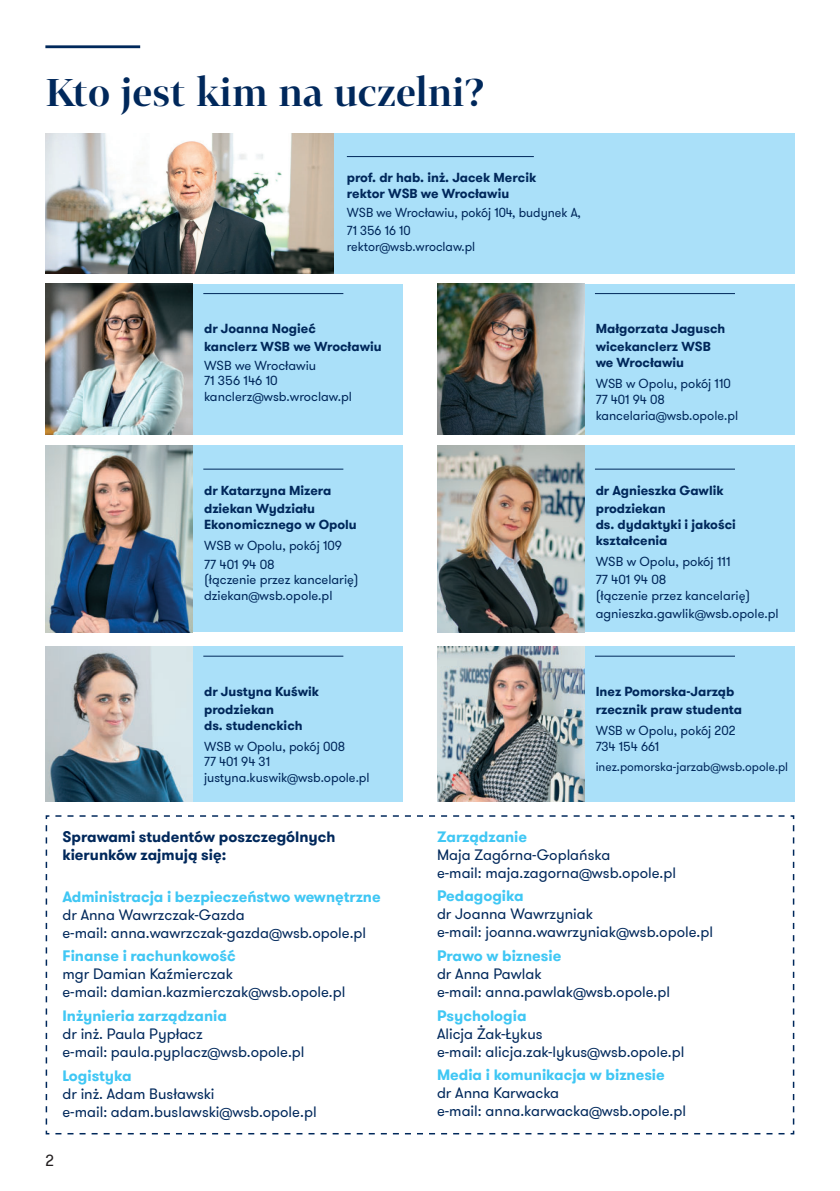
<style>
.page{position:relative;width:840px;height:1191px;background:#fff}
.page>*{position:absolute;margin:0;border:0;box-sizing:border-box;transform-origin:0 0}
.t1{font:600 38px "Tabac G1";color:#00285b}
.t2{font:16px "GT Walsheim Pro";color:#231f20}
.t3{font:15px/18px "GT Walsheim Pro";color:#00285b}
.t4{font:700 15px "GT Walsheim Pro";color:#40c7f4}
.t5{font:700 15px/18px "GT Walsheim Pro";color:#00285b}
.t6{font:13px/15.6px "GT Walsheim Pro";color:#00285b}
.t7{font:700 13px/18.4px "GT Walsheim Pro";color:#00285b}
.t8{font:13px/18.4px "GT Walsheim Pro";color:#00285b;scale:.96 1}
.t9{font:12.4px "GT Walsheim Pro";color:#00285b}
</style>
<div class="page">
<hr style="left:45px;top:45px;width:95px;height:3px;background:#00285b">
<div style="left:193px;top:284px;width:210px;height:150px;background:#aae0f9"></div>
<div style="left:584px;top:284px;width:210px;height:150px;background:#aae0f9"></div>
<div style="left:193px;top:646px;width:210px;height:155px;background:#aae0f9"></div>
<div style="left:584px;top:646px;width:210px;height:155px;background:#aae0f9"></div>
<div style="left:193px;top:446px;width:210px;height:186px;background:#aae0f9"></div>
<div style="left:584px;top:446px;width:210px;height:186px;background:#aae0f9"></div>
<div style="left:333px;top:133px;width:461px;height:140px;background:#aae0f9"></div>
<svg style="left:45px;top:815px;width:749px;height:320px"></svg>
<hr style="left:203px;top:293px;width:140px;height:1px;background:#00285b">
<hr style="left:594px;top:293px;width:140px;height:1px;background:#00285b">
<hr style="left:203px;top:655px;width:140px;height:1px;background:#00285b">
<hr style="left:594px;top:655px;width:140px;height:1px;background:#00285b">
<hr style="left:203px;top:468px;width:140px;height:1px;background:#00285b">
<hr style="left:594px;top:468px;width:140px;height:1px;background:#00285b">
<hr style="left:346px;top:156px;width:187px;height:1px;background:#00285b">
<img style="left:45px;top:284px;width:148px;height:150px">
<img style="left:437px;top:284px;width:147px;height:150px">
<img style="left:45px;top:646px;width:148px;height:155px">
<img style="left:437px;top:646px;width:147px;height:155px">
<img style="left:45px;top:446px;width:148px;height:186px">
<img style="left:437px;top:446px;width:147px;height:186px">
<img style="left:45px;top:133px;width:288px;height:140px">
<h1 class="t1" style="left:45px;top:74px;width:440px">Kto jest kim na uczelni?</h1>
<p class="t7" style="left:346px;top:170px;width:191px;line-height:15.6px">prof. dr hab. inż. Jacek Mercik rektor WSB we Wrocławiu</p>
<p class="t8" style="left:346px;top:203px;width:245px">WSB we Wrocławiu, pokój 104, budynek A,<br>71 356 16 10</p>
<p class="t8" style="left:346px;top:237px;width:135px">rektor@wsb.wroclaw.pl</p>
<p class="t7" style="left:204px;top:319px;width:179px">dr Joanna Nogieć<br>kanclerz WSB we Wrocławiu</p>
<p class="t6" style="left:204px;top:357px;width:149px">WSB we Wrocławiu<br>71 356 146 10 kanclerz@wsb.wroclaw.pl</p>
<p class="t7" style="left:204px;top:481px;width:129px">dr Katarzyna Mizera dziekan Wydziału</p>
<p class="t7" style="left:204px;top:515px;width:154px">Ekonomicznego w Opolu</p>
<p class="t6" style="left:204px;top:536px;width:139px;line-height:18.4px">WSB w Opolu, pokój 109<br>77 401 94 08</p>
<p class="t6" style="left:204px;top:572px;width:156px">(łączenie przez kancelarię) dziekan@wsb.opole.pl</p>
<p class="t7" style="left:204px;top:681px;width:116px">dr Justyna Kuświk prodziekan</p>
<p class="t7" style="left:204px;top:716px;width:100px">ds. studenckich</p>
<p class="t6" style="left:204px;top:738px;width:167px">WSB w Opolu, pokój 008<br>77 401 94 31 justyna.kuswik@wsb.opole.pl</p>
<p class="t7" style="left:595px;top:319px;width:131px">Małgorzata Jagusch wicekanclerz WSB</p>
<p class="t7" style="left:595px;top:353px;width:90px">we Wrocławiu</p>
<p class="t6" style="left:595px;top:376px;width:144px">WSB w Opolu, pokój 110<br>77 401 94 08 kancelaria@wsb.opole.pl</p>
<p class="t7" style="left:595px;top:481px;width:129px">dr Agnieszka Gawlik prodziekan</p>
<p class="t7" style="left:595px;top:516px;width:142px;line-height:15.6px">ds. dydaktyki i jakości kształcenia</p>
<p class="t6" style="left:595px;top:552px;width:136px;line-height:18.4px">WSB w Opolu, pokój 111<br>77 401 94 08</p>
<p class="t6" style="left:595px;top:586px;width:184px;line-height:18.4px">(łączenie przez kancelarię) agnieszka.gawlik@wsb.opole.pl</p>
<p class="t7" style="left:595px;top:681px;width:148px">Inez Pomorska-Jarząb rzecznik praw studenta</p>
<p class="t6" style="left:595px;top:723px;width:141px">WSB w Opolu, pokój 202<br>734 154 661</p>
<p class="t9" style="left:595px;top:759px;width:194px">inez.pomorska-jarzab@wsb.opole.pl</p>
<p class="t5" style="left:62px;top:827px;width:274px">Sprawami studentów poszczególnych kierunków zajmują się:</p>
<p class="t4" style="left:62px;top:886px;width:319px">Administracja i bezpieczeństwo wewnętrzne</p>
<p class="t3" style="left:62px;top:905px;width:305px">dr Anna Wawrzczak-Gazda<br>e-mail: anna.wawrzczak-gazda@wsb.opole.pl</p>
<p class="t4" style="left:62px;top:946px;width:175px">Finanse i rachunkowość</p>
<p class="t3" style="left:62px;top:964px;width:284px">mgr Damian Kaźmierczak<br>e-mail: damian.kazmierczak@wsb.opole.pl</p>
<p class="t4" style="left:62px;top:1006px;width:166px">Inżynieria zarządzania</p>
<p class="t3" style="left:62px;top:1024px;width:243px">dr inż. Paula Pypłacz<br>e-mail: paula.pyplacz@wsb.opole.pl</p>
<p class="t4" style="left:62px;top:1065px;width:71px">Logistyka</p>
<p class="t3" style="left:62px;top:1084px;width:255px">dr inż. Adam Busławski<br>e-mail: adam.buslawski@wsb.opole.pl</p>
<p class="t2" style="left:45px;top:1150px;width:10px">2</p>
<p class="t4" style="left:437px;top:826px;width:92px">Zarządzanie</p>
<p class="t3" style="left:437px;top:845px;width:240px">Maja Zagórna-Goplańska<br>e-mail: maja.zagorna@wsb.opole.pl</p>
<p class="t4" style="left:437px;top:886px;width:88px">Pedagogika</p>
<p class="t3" style="left:437px;top:905px;width:277px">dr Joanna Wawrzyniak<br>e-mail: joanna.wawrzyniak@wsb.opole.pl</p>
<p class="t4" style="left:437px;top:946px;width:126px">Prawo w biznesie</p>
<p class="t3" style="left:437px;top:964px;width:234px">dr Anna Pawlak<br>e-mail: anna.pawlak@wsb.opole.pl</p>
<p class="t4" style="left:437px;top:1005px;width:91px">Psychologia</p>
<p class="t3" style="left:437px;top:1024px;width:249px">Alicja Żak-Łykus<br>e-mail: alicja.zak-lykus@wsb.opole.pl</p>
<p class="t4" style="left:437px;top:1065px;width:229px">Media i komunikacja w biznesie</p>
<p class="t3" style="left:437px;top:1084px;width:250px">dr Anna Karwacka<br>e-mail: anna.karwacka@wsb.opole.pl</p>
</div>
